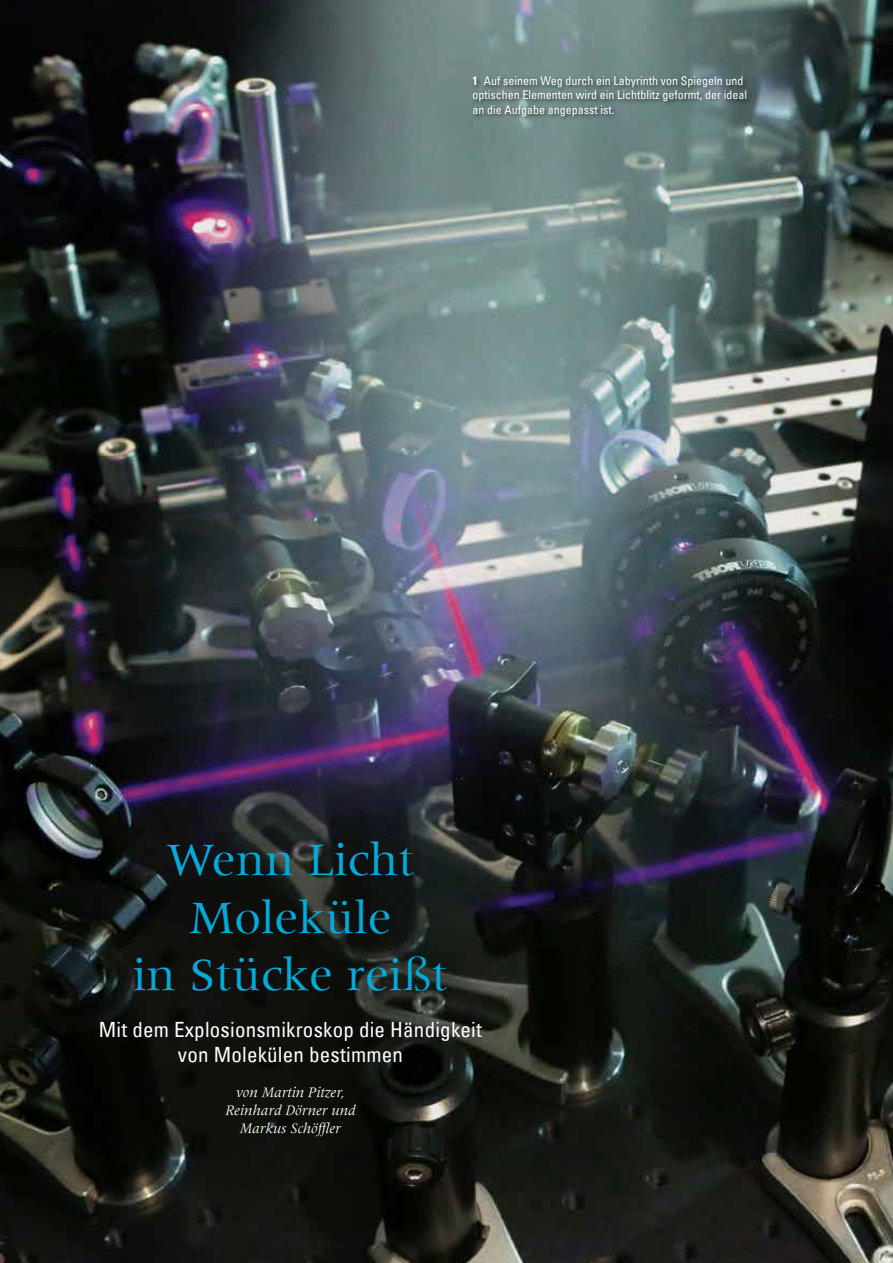
<style>
.page{position:relative;width:893px;height:1263px;background:#fff}
.page>*{position:absolute;margin:0;border:0;box-sizing:border-box;transform-origin:0 0}
.t1{font:48px/57.6px "Meridien";color:#00abdb;text-align:center}
.t2{font:condensed 21px/25.2px "Univers Com 57";letter-spacing:.01em;color:#fff;text-align:center}
.t3{font:italic 15px/18px "Meridien Com";color:#fff;text-align:center}
.t4{font:condensed 12px/14.4px "Univers Com 57";color:#fff}
.s1{font-family:"Univers Com 67 Bold Cond";font-stretch:normal}
</style>
<div class="page">
<img style="left:0;top:0;width:893px;height:1263px">
<div style="left:470px;top:74px;width:282px;height:48px;background:#000;opacity:.6"></div>
<p class="t4" style="left:472px;top:73px;width:276px"><span class="s1">1</span> Auf seinem Weg durch ein Labyrinth von Spiegeln und optischen Elementen wird ein Lichtblitz geformt, der ideal an die Aufgabe angepasst ist.</p>
<h1 class="t1" style="left:133px;top:831px;width:316px">Wenn Licht<br>Moleküle<br>in Stücke reißt</h1>
<h2 class="t2" style="left:99px;top:1016px;width:385px">Mit dem Explosionsmikroskop die Händigkeit von Molekülen bestimmen</h2>
<p class="t3" style="left:225px;top:1083px;width:132px">von Martin Pitzer,<br>Reinhard Dörner und<br>Markus Schöffler</p>
</div>
